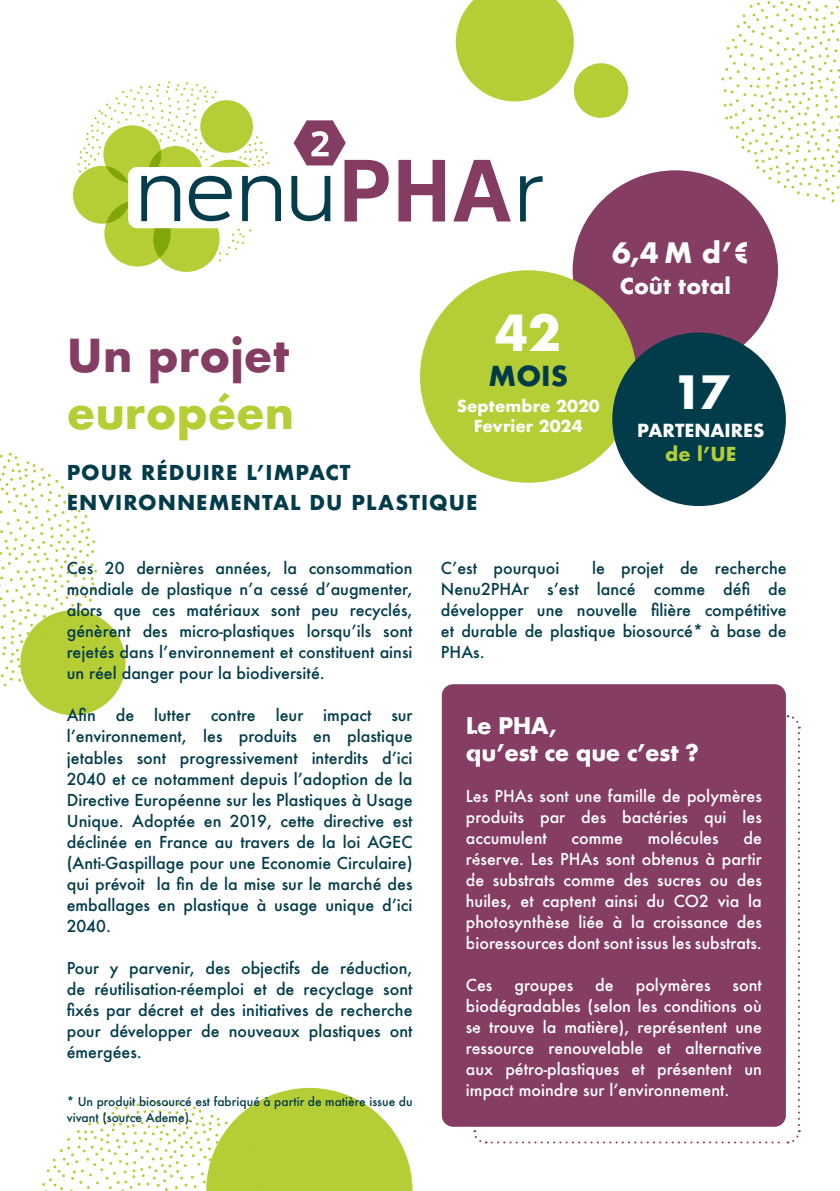
<style>
.page{position:relative;width:840px;height:1191px;background:#fff}
.page>*{position:absolute;margin:0;border:0;box-sizing:border-box;transform-origin:0 0}
.t1{font:700 48.2px "Futura";color:#fff}
.t2{font:700 44.6px "Futura";color:#fff}
.t3{font:700 44.2px "Futura";color:#853d63}
.t4{font:700 44.2px "Futura";color:#b6ce35}
.t5{font:700 27.4px "Futura";color:#fff}
.t6{font:700 26.8px "Futura";color:#023c4b}
.t7{font:700 22.4px "Futura";letter-spacing:-.025em;color:#fff}
.t8{font:700 21.2px "Futura";color:#fff}
.t9{font:700 20px/30px "Futura";letter-spacing:.05em;color:#023c4b}
.t10{font:700 18.8px "Futura";color:#b6ce35}
.t11{font:700 17.6px "Futura";color:#fff}
.t12{font:500 16px/21px "Futura";color:#023c4b;text-align:justify}
.t13{font:500 16px/21px "Futura";color:#fff;text-align:justify}
.t14{font:700 16px "Futura";color:#fff}
.t15{font:500 12px/16px "Futura";color:#023c4b}
</style>
<div class="page">
<div style="left:20px;top:610px;width:105px;height:105px;background:#b6ce35;border-radius:50%"></div>
<svg style="left:455px;top:0;width:118px;height:101px"></svg>
<div style="left:573px;top:63px;width:55px;height:55px;background:#b6ce35;border-radius:50%"></div>
<svg style="left:0;top:452px;width:97px;height:234px"></svg>
<svg style="left:720px;top:0;width:119px;height:202px"></svg>
<svg style="left:42px;top:1087px;width:370px;height:104px"></svg>
<div style="left:153px;top:206px;width:66px;height:66px;background:#b6ce35;border-radius:50%"></div>
<div style="left:104px;top:200px;width:67px;height:66px;background:#b6ce35;border-radius:50%"></div>
<div style="left:73px;top:166px;width:58px;height:58px;background:#b6ce35;border-radius:50%"></div>
<svg style="left:398px;top:160px;width:47px;height:61px"></svg>
<svg style="left:453px;top:160px;width:57px;height:61px"></svg>
<svg style="left:520px;top:176px;width:22px;height:45px"></svg>
<svg style="left:77px;top:81px;width:204px;height:180px"></svg>
<svg style="left:291px;top:120px;width:97px;height:101px"></svg>
<div style="left:572px;top:170px;width:205px;height:200px;background:#853d63;border-radius:50%"></div>
<div style="left:420px;top:270px;width:216px;height:213px;background:#b6ce35;border-radius:50%"></div>
<div style="left:612px;top:332px;width:173px;height:174px;background:#023c4b;border-radius:50%"></div>
<div style="left:441px;top:684px;width:344px;height:442px;background:#853d63;border-radius:11px"></div>
<svg style="left:472px;top:714px;width:328px;height:430px"></svg>
<p class="t5" style="left:612px;top:233px;width:140px">6,4 M d’€</p>
<p class="t1" style="left:495px;top:298px;width:67px">42</p>
<p class="t3" style="left:67px;top:324px;width:224px">Un projet</p>
<p class="t4" style="left:67px;top:380px;width:229px">européen</p>
<p class="t9" style="left:67px;top:457px;width:412px">POUR RÉDUIRE L’IMPACT<br>ENVIRONNEMENTAL DU PLASTIQUE</p>
<p class="t6" style="left:488px;top:356px;width:81px">MOIS</p>
<p class="t14" style="left:456px;top:394px;width:144px">Septembre 2020</p>
<p class="t14" style="left:473px;top:414px;width:110px">Fevrier 2024</p>
<p class="t8" style="left:619px;top:270px;width:112px">Coût total</p>
<p class="t2" style="left:672px;top:359px;width:59px">17</p>
<p class="t11" style="left:637px;top:418px;width:129px">PARTENAIRES</p>
<p class="t10" style="left:665px;top:440px;width:73px">de l’UE</p>
<p class="t12" style="left:67px;top:558px;width:347px">Ces 20 dernières années, la consommation mondiale de plastique n’a cessé d’augmenter, alors que ces matériaux sont peu recyclés, génèrent des micro-plastiques lorsqu’ils sont rejetés dans l’environnement et constituent ainsi un réel danger pour la biodiversité.</p>
<p class="t12" style="left:67px;top:705px;width:347px">Afin de lutter contre leur impact sur l’environnement, les produits en plastique jetables sont progressivement interdits d’ici 2040 et ce notamment depuis l’adoption de la Directive Européenne sur les Plastiques à Usage Unique. Adoptée en 2019, cette directive est déclinée en France au travers de la loi AGEC (Anti-Gaspillage pour une Economie Circulaire) qui prévoit la fin de la mise sur le marché des emballages en plastique à usage unique d’ici 2040.</p>
<p class="t12" style="left:67px;top:957px;width:347px">Pour y parvenir, des objectifs de réduction, de réutilisation-réemploi et de recyclage sont fixés par décret et des initiatives de recherche pour développer de nouveaux plastiques ont émergées.</p>
<p class="t15" style="left:67px;top:1093px;width:347px">* Un produit biosourcé est fabriqué à partir de matière issue du vivant (source Ademe).</p>
<p class="t12" style="left:440px;top:558px;width:347px;text-indent:151px">le projet de recherche Nenu2PHAr s’est lancé comme défi de développer une nouvelle filière compétitive et durable de plastique biosourcé* à base de PHAs.</p>
<p class="t12" style="left:440px;top:558px;width:120px">C’est pourquoi</p>
<p class="t7" style="left:465px;top:709px;width:93px">Le PHA,</p>
<p class="t7" style="left:465px;top:736px;width:234px">qu’est ce que c’est ?</p>
<p class="t13" style="left:465px;top:785px;width:297px">Les PHAs sont une famille de polymères produits par des bactéries qui les accumulent</p>
<p class="t13" style="left:465px;top:827px;width:297px;text-indent:277px">de réserve. Les PHAs sont obtenus à partir de substrats comme des sucres ou des huiles, et captent ainsi du CO2 via la photosynthèse liée à la croissance des bioressources dont sont issus les substrats.</p>
<p class="t13" style="left:465px;top:974px;width:28px">Ces</p>
<p class="t13" style="left:514px;top:974px;width:60px">groupes</p>
<p class="t13" style="left:595px;top:974px;width:20px">de</p>
<p class="t13" style="left:635px;top:974px;width:76px">polymères</p>
<p class="t13" style="left:571px;top:827px;width:53px">comme</p>
<p class="t13" style="left:647px;top:827px;width:72px">molécules</p>
<p class="t13" style="left:465px;top:974px;width:297px;text-indent:266px">sont biodégradables (selon les conditions où se trouve la matière), représentent une ressource renouvelable et alternative aux pétro-plastiques et présentent un impact moindre sur l’environnement.</p>
</div>
